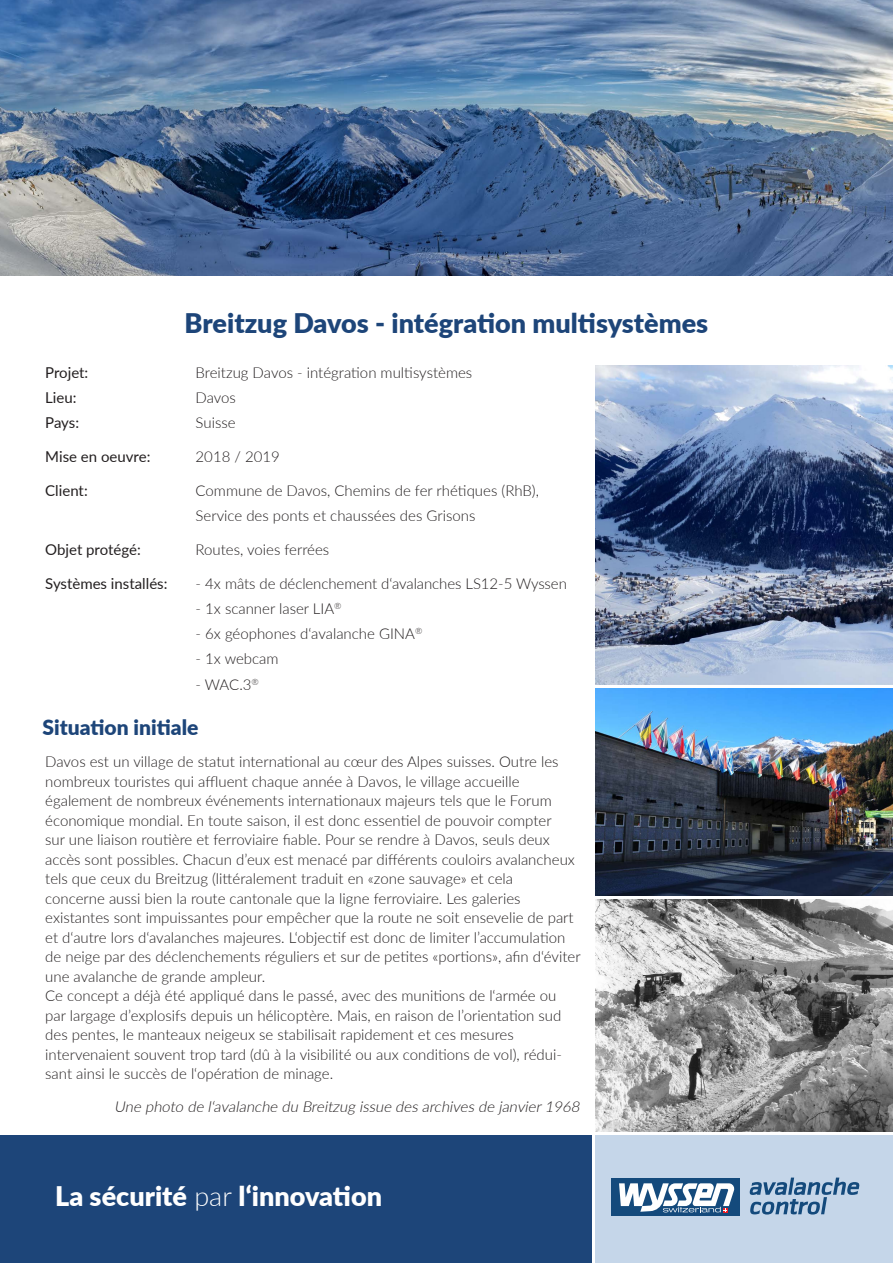
<style>
.page{position:relative;width:893px;height:1263px;background:#fff}
.page>*{position:absolute;margin:0;border:0;box-sizing:border-box;transform-origin:0 0}
.t1{font:900 27px "Lato";color:#1d4579}
.t2{font:900 27px "Lato";color:#fff}
.t3{font:900 21px "Lato";color:#1d4579}
.t4{font:300 15px/19.5px "Lato";color:#231f20}
.t5{font:15px/25.2px "Lato";color:#231f20}
.t6{font:italic 300 15px "Lato";color:#231f20}
.s1{font-weight:300}
</style>
<div class="page">
<div style="left:0;top:1135px;width:591px;height:128px;background:#1d4579"></div>
<div style="left:595px;top:1135px;width:298px;height:128px;background:#c5d6e9"></div>
<div style="left:612px;top:1178px;width:128px;height:37px;background:#144a7c"></div>
<svg style="left:750px;top:1177px;width:109px;height:37px"></svg>
<svg style="left:619px;top:1183px;width:116px;height:29px"></svg>
<img style="left:595px;top:688px;width:298px;height:208px">
<img style="left:595px;top:900px;width:298px;height:231px">
<img style="left:0;top:0;width:893px;height:276px">
<img style="left:595px;top:366px;width:298px;height:318px">
<h1 class="t1" style="left:185px;top:303px;width:525px">Breitzug Davos - intégration multisystèmes</h1>
<p class="t4" style="left:196px;top:359px;width:278px;line-height:25.2px">Breitzug Davos - intégration multisystèmes<br>Davos<br>Suisse</p>
<p class="t4" style="left:196px;top:446px;width:86px">2018 / 2019</p>
<p class="t4" style="left:196px;top:477px;width:345px;line-height:25.2px">Commune de Davos, Chemins de fer rhétiques (RhB),<br>Service des ponts et chaussées des Grisons</p>
<p class="t4" style="left:196px;top:539px;width:135px">Routes, voies ferrées</p>
<p class="t4" style="left:196px;top:573px;width:373px">- 4x mâts de déclenchement d‘avalanches LS12-5 Wyssen</p>
<p class="t4" style="left:196px;top:598px;width:147px">- 1x scanner laser LIA<sup>®</sup></p>
<p class="t4" style="left:196px;top:623px;width:228px">- 6x géophones d‘avalanche GINA<sup>®</sup></p>
<p class="t4" style="left:196px;top:649px;width:84px">- 1x webcam</p>
<p class="t4" style="left:196px;top:674px;width:65px">- WAC.3<sup>®</sup></p>
<h2 class="t3" style="left:43px;top:711px;width:157px">Situation initiale</h2>
<p class="t4" style="left:45px;top:751px;width:537px">Davos est un village de statut international au cœur des Alpes suisses. Outre les nombreux touristes qui affluent chaque année à Davos, le village accueille également de nombreux événements internationaux majeurs tels que le Forum économique mondial. En toute saison, il est donc essentiel de pouvoir compter<br>sur une liaison routière et ferroviaire fiable. Pour se rendre à Davos, seuls deux accès sont possibles. Chacun d’eux est menacé par différents couloirs avalancheux tels que ceux du Breitzug (littéralement traduit en «zone sauvage» et cela<br>concerne aussi bien la route cantonale que la ligne ferroviaire. Les galeries existantes sont impuissantes pour empêcher que la route ne soit ensevelie de part et d‘autre lors d‘avalanches majeures. L‘objectif est donc de limiter l’accumulation de neige par des déclenchements réguliers et sur de petites «portions», afin d‘éviter une avalanche de grande ampleur.<br>Ce concept a déjà été appliqué dans le passé, avec des munitions de l‘armée ou par largage d’explosifs depuis un hélicoptère. Mais, en raison de l’orientation sud des pentes, le manteaux neigeux se stabilisait rapidement et ces mesures intervenaient souvent trop tard (dû à la visibilité ou aux conditions de vol), rédui&shy;sant ainsi le succès de l‘opération de minage.</p>
<p class="t6" style="left:114px;top:1096px;width:470px">Une photo de l‘avalanche du Breitzug issue desarchivesde janvier1968</p>
<p class="t5" style="left:45px;top:359px;width:45px">Projet:<br>Lieu:<br>Pays:</p>
<p class="t5" style="left:45px;top:443px;width:107px">Mise en oeuvre:</p>
<p class="t5" style="left:45px;top:477px;width:44px">Client:</p>
<p class="t5" style="left:45px;top:536px;width:97px">Objet protégé:</p>
<p class="t5" style="left:45px;top:570px;width:124px">Systèmes installés:</p>
<h1 class="t2" style="left:55px;top:1175px;width:328px">La sécurité <span class="s1">par</span> l‘innovation</h1>
</div>
